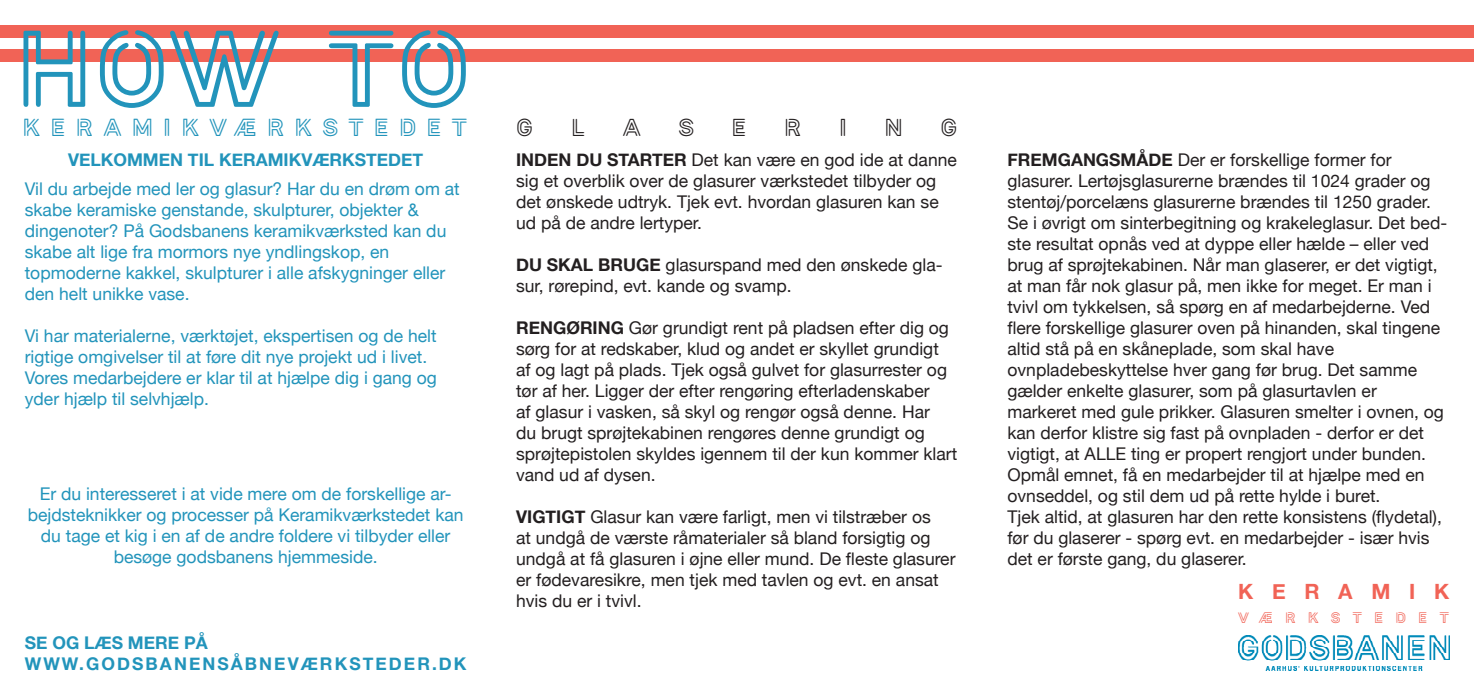
<style>
.page{position:relative;width:1474px;height:695px;background:#fff}
.page>*{position:absolute;margin:0;border:0;box-sizing:border-box;transform-origin:0 0}
.t1{font:108.67px "Godsbanen Display";color:#2294bb}
.t2{font:24.68px "Godsbanen Display";letter-spacing:.41em;color:#2294bb}
.t3{font:24.5px "Godsbanen Display";color:#231f20}
.t4{font:700 21px "Helvetica Neue";letter-spacing:.89em;color:#f16356}
.t5{font:17.5px/21px "Helvetica Neue";color:#231f20}
.t6{font:17.5px/21px "Helvetica Neue";color:#2294bb}
.t7{font:700 17.5px/21px "Helvetica Neue";letter-spacing:.115em;color:#2294bb}
.t8{font:700 17.5px "Helvetica Neue";color:#2294bb}
.t9{font:15.22px "Godsbanen Display";letter-spacing:.78em;color:#f16356}
.s1{font-weight:700}
</style>
<div class="page">
<div style="left:0;top:25px;width:1473px;height:12px;background:#f16356"></div>
<div style="left:0;top:50px;width:1473px;height:12px;background:#f16356"></div>
<img style="left:1238px;top:635px;width:211px;height:35px">
<h1 class="t1" style="left:15px;top:12px;width:459px">HOW TO</h1>
<h2 class="t2" style="left:23px;top:115px;width:446px">KERAMIKVÆRKSTEDET</h2>
<p class="t8" style="left:68px;top:149px;width:357px">VELKOMMEN TIL KERAMIKVÆRKSTEDET</p>
<p class="t6" style="left:25px;top:178px;width:436px">Vil du arbejde med ler og glasur? Har du en drøm om at skabe keramiske genstande, skulpturer, objekter &amp; dingenoter? På Godsbanens keramikværksted kan du skabe alt lige fra mormors nye yndlingskop, en topmoderne kakkel, skulpturer i alle afskygninger eller den helt unikke vase.</p>
<p class="t6" style="left:25px;top:325px;width:413px">Vi har materialerne, værktøjet, ekspertisen og de helt rigtige omgivelser til at føre dit nye projekt ud i livet.<br>Vores medarbejdere er klar til at hjælpe dig i gang og yder hjælp til selvhjælp.</p>
<p class="t6" style="left:28px;top:483px;width:437px;text-align:center">Er du interesseret i at vide mere om de forskellige ar&shy;bejdsteknikker og processer på Keramikværkstedet kan du tage et kig i en af de andre foldere vi tilbyder eller besøge godsbanens hjemmeside.</p>
<p class="t7" style="left:25px;top:632px;width:443px">SE OG LÆS MERE PÅ<br>WWW.GODSBANENSÅBNEVÆRKSTEDER.DK</p>
<h3 class="t3" style="left:516px;top:115px;width:19px">G</h3>
<h3 class="t3" style="left:571px;top:115px;width:16px">L</h3>
<h3 class="t3" style="left:623px;top:115px;width:20px">A</h3>
<h3 class="t3" style="left:678px;top:115px;width:17px">S</h3>
<h3 class="t3" style="left:731px;top:115px;width:17px">E</h3>
<h3 class="t3" style="left:784px;top:115px;width:19px">R</h3>
<h3 class="t3" style="left:839px;top:115px;width:9px">I</h3>
<h3 class="t3" style="left:884px;top:115px;width:20px">N</h3>
<h3 class="t3" style="left:940px;top:115px;width:19px">G</h3>
<p class="t5" style="left:516px;top:149px;width:442px"><span class="s1">INDEN DU STARTER</span> Det kan være en god ide at danne sig et overblik over de glasurer værkstedet tilbyder og det ønskede udtryk. Tjek evt. hvordan glasuren kan se ud på de andre lertyper.</p>
<p class="t5" style="left:516px;top:254px;width:428px"><span class="s1">DU SKAL BRUGE</span> glasurspand med den ønskede gla&shy;sur, rørepind, evt. kande og svamp.</p>
<p class="t5" style="left:516px;top:316px;width:442px"><span class="s1">RENGØRING</span> Gør grundigt rent på pladsen efter dig og sørg for at redskaber, klud og andet er skyllet grundigt af og lagt på plads. Tjek også gulvet for glasurrester og tør af her. Ligger der efter rengøring efterladenskaber<br>af glasur i vasken, så skyl og rengør også denne. Har<br>du brugt sprøjtekabinen rengøres denne grundigt og sprøjtepistolen skyldes igennem til der kun kommer klart vand ud af dysen.</p>
<p class="t5" style="left:516px;top:505px;width:441px"><span class="s1">VIGTIGT</span> Glasur kan være farligt, men vi tilstræber os<br>at undgå de værste råmaterialer så bland forsigtig og undgå at få glasuren i øjne eller mund. De fleste glasurer er fødevaresikre, men tjek med tavlen og evt. en ansat hvis du er i tvivl.</p>
<p class="t5" style="left:1007px;top:149px;width:441px"><span class="s1">FREMGANGSMÅDE</span> Der er forskellige former for glasurer. Lertøjsglasurerne brændes til 1024 grader og stentøj/porcelæns glasurerne brændes til 1250 grader.<br>Se i øvrigt om sinterbegitning og krakeleglasur. Det bed&shy;ste resultat opnås ved at dyppe eller hælde – eller ved brug af sprøjtekabinen. Når man glaserer, er det vigtigt, at man får nok glasur på, men ikke for meget. Er man i tvivl om tykkelsen, så spørg en af medarbejderne. Ved flere forskellige glasurer oven på hinanden, skal tingene altid stå på en skåneplade, som skal have ovnpladebeskyttelse hver gang før brug. Det samme gælder enkelte glasurer, som på glasurtavlen er markeret med gule prikker. Glasuren smelter i ovnen, og kan derfor klistre sig fast på ovnpladen - derfor er det vigtigt, at ALLE ting er propert rengjort under bunden.<br>Opmål emnet, få en medarbejder til at hjælpe med en ovnseddel, og stil dem ud på rette hylde i buret.<br>Tjek altid, at glasuren har den rette konsistens (flydetal), før du glaserer - spørg evt. en medarbejder - især hvis det er første gang, du glaserer.</p>
<p class="t4" style="left:1238px;top:578px;width:212px">KERAMIK</p>
<p class="t9" style="left:1238px;top:609px;width:212px">VÆRKSTEDET</p>
</div>
